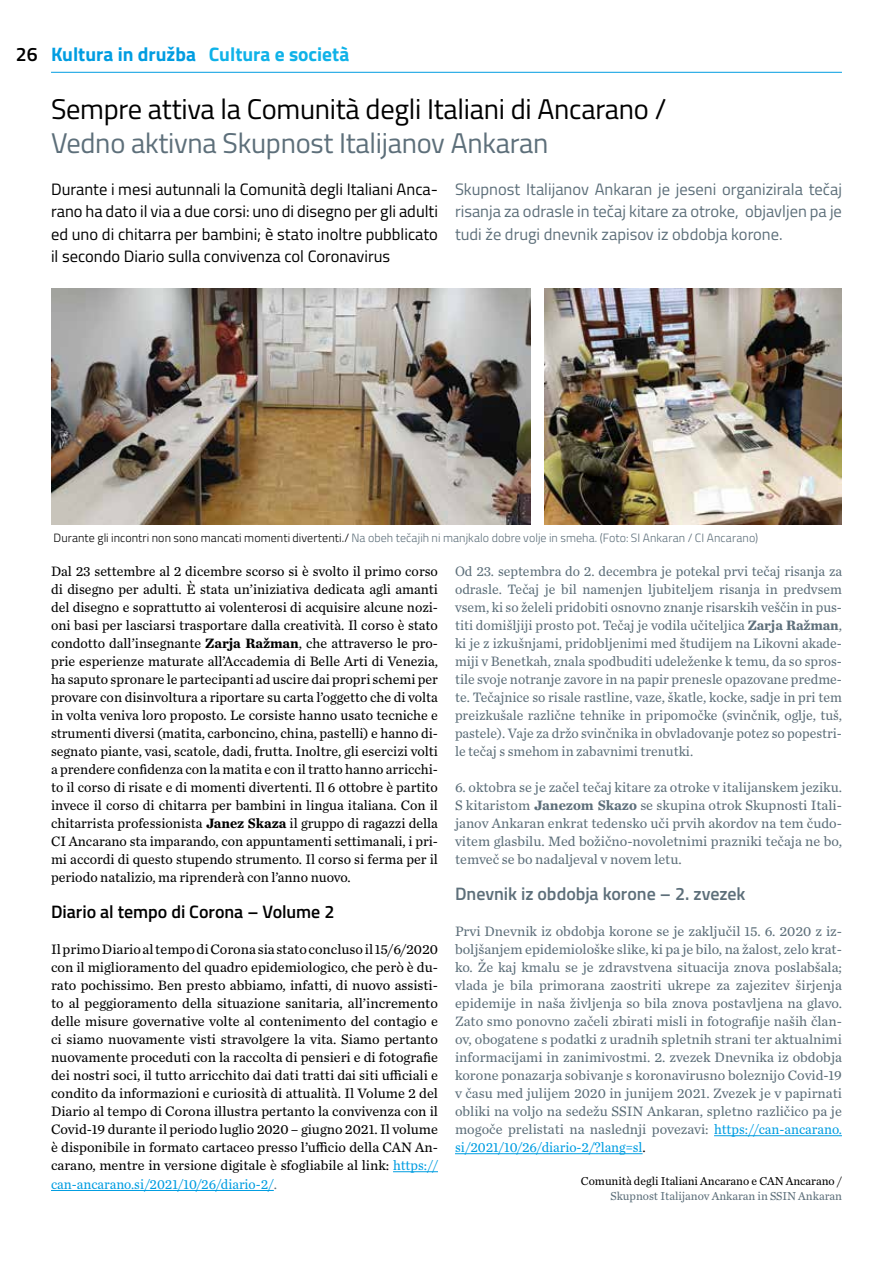
<style>
.page{position:relative;width:893px;height:1263px;background:#fff}
.page>*{position:absolute;margin:0;border:0;box-sizing:border-box;transform-origin:0 0}
.t1{font:28.5px "Titillium";letter-spacing:-.01em;color:#000}
.t2{font:28.5px "Titillium";letter-spacing:-.01em;color:#5d6f7a}
.t3{font:700 19.5px "Titillium";color:#009de1}
.t4{font:600 18px "Titillium";letter-spacing:-.005em;color:#5d6f7a}
.t5{font:600 18px "Titillium";letter-spacing:-.005em;color:#000}
.t6{font:16.5px/22.5px "Titillium";color:#000;text-align:justify}
.t7{font:16.5px/22.5px "Titillium";color:#5d6f7a;text-align:justify}
.t8{font:14.25px/18px "Chronicle Text G2";color:#000;text-align:justify}
.t9{font:14.25px/18px "Chronicle Text G2";color:#5d6f7a;text-align:justify}
.t10{font:300 12px "Titillium";letter-spacing:.005em;color:#5d6f7a}
.t11{font:12px "Chronicle Text G2";color:#000}
.t12{font:12px "Chronicle Text G2";color:#5d6f7a}
.s1{font-weight:600;color:#000}
.s2{color:#0fb2e8}
.s3{color:#000}
.s4{font-weight:700}
.s5{color:#009de1}
.s6{color:#5d6f7a}
</style>
<div class="page">
<hr style="left:51px;top:72px;width:791px;height:1px;background:#009de1">
<hr style="left:714px;top:1135px;width:128px;height:1px;background:#009de1">
<hr style="left:455px;top:1153px;width:188px;height:1px;background:#009de1">
<hr style="left:393px;top:1171px;width:45px;height:1px;background:#009de1">
<hr style="left:51px;top:1190px;width:223px;height:1px;background:#009de1">
<img style="left:51px;top:288px;width:480px;height:236px">
<img style="left:545px;top:288px;width:297px;height:236px">
<h2 class="t3" style="left:16px;top:40px;width:335px"><span class="s1">26</span> Kultura in družba <span class="s2">Cultura e società</span></h2>
<h1 class="t1" style="left:51px;top:88px;width:617px">Sempre attiva la Comunità degli Italiani di Ancarano /</h1>
<h1 class="t2" style="left:51px;top:123px;width:499px">Vedno aktivna Skupnost Italijanov Ankaran</h1>
<p class="t6" style="left:51px;top:177px;width:388px">Durante i mesi autunnali la Comunità degli Italiani Anca&shy;rano ha dato il via a due corsi: uno di disegno per gli adulti ed uno di chitarra per bambini; è stato inoltre pubblicato il secondo Diario sulla convivenza col Coronavirus</p>
<p class="t7" style="left:455px;top:177px;width:388px">Skupnost Italijanov Ankaran je jeseni organizirala tečaj risanja za odrasle in tečaj kitare za otroke, objavljen pa je tudi že drugi dnevnik zapisov iz obdobja korone.</p>
<p class="t10" style="left:54px;top:529px;width:706px"><span class="s3">Durante gli incontri non sono mancati momenti divertenti./</span> Na obeh tečajih ni manjkalo dobre volje in smeha. (Foto: SI Ankaran / CI Ancarano)</p>
<p class="t8" style="left:51px;top:562px;width:388px">Dal 23 settembre al 2 dicembre scorso si è svolto il primo corso di disegno per adulti. È stata un’iniziativa dedicata agli amanti del disegno e soprattutto ai volenterosi di acquisire alcune nozi&shy;oni basi per lasciarsi trasportare dalla creatività. Il corso è stato condotto dall’insegnante <span class="s4">Zarja Ražman</span>, che attraverso le pro&shy;prie esperienze maturate all’Accademia di Belle Arti di Venezia, ha saputo spronare le partecipanti ad uscire dai propri schemi per provare con disinvoltura a riportare su carta l’oggetto che di volta in volta veniva loro proposto. Le corsiste hanno usato tecniche e strumenti diversi (matita, carboncino, china, pastelli) e hanno di&shy;segnato piante, vasi, scatole, dadi, frutta. Inoltre, gli esercizi volti a prendere confidenza con la matita e con il tratto hanno arricchi&shy;to il corso di risate e di momenti divertenti. Il 6 ottobre è partito invece il corso di chitarra per bambini in lingua italiana. Con il chitarrista professionista <span class="s4">Janez Skaza</span> il gruppo di ragazzi della CI Ancarano sta imparando, con appuntamenti settimanali, i pri&shy;mi accordi di questo stupendo strumento. Il corso si ferma per il periodo natalizio, ma riprenderà con l’anno nuovo.</p>
<p class="t5" style="left:51px;top:898px;width:285px">Diario al tempo di Corona – Volume 2</p>
<p class="t8" style="left:51px;top:940px;width:388px">Il primo Diario al tempo di Corona sia stato concluso il 15/6/2020 con il miglioramento del quadro epidemiologico, che però è du&shy;rato pochissimo. Ben presto abbiamo, infatti, di nuovo assisti&shy;to al peggioramento della situazione sanitaria, all’incremento delle misure governative volte al contenimento del contagio e ci siamo nuovamente visti stravolgere la vita. Siamo pertanto nuovamente proceduti con la raccolta di pensieri e di fotografie dei nostri soci, il tutto arricchito dai dati tratti dai siti ufficiali e condito da informazioni e curiosità di attualità. Il Volume 2 del Diario al tempo di Corona illustra pertanto la convivenza con il Covid-19 durante il periodo luglio 2020 – giugno 2021. Il volume è disponibile in formato cartaceo presso l’ufficio della CAN An&shy;carano, mentre in versione digitale è sfogliabile al link: <span class="s5">https:// can-ancarano.si/2021/10/26/diario-2/</span><span class="s6">.</span></p>
<p class="t9" style="left:455px;top:562px;width:388px">Od 23. septembra do 2. decembra je potekal prvi tečaj risanja za odrasle. Tečaj je bil namenjen ljubiteljem risanja in predvsem vsem, ki so želeli pridobiti osnovno znanje risarskih veščin in pus&shy;titi domišljiji prosto pot. Tečaj je vodila učiteljica <span class="s4">Zarja Ražman</span>, ki je z izkušnjami, pridobljenimi med študijem na Likovni akade&shy;miji v Benetkah, znala spodbuditi udeleženke k temu, da so spros&shy;tile svoje notranje zavore in na papir prenesle opazovane predme&shy;te. Tečajnice so risale rastline, vaze, škatle, kocke, sadje in pri tem preizkušale različne tehnike in pripomočke (svinčnik, oglje, tuš, pastele). Vaje za držo svinčnika in obvladovanje potez so popestri&shy;le tečaj s smehom in zabavnimi trenutki.</p>
<p class="t9" style="left:455px;top:778px;width:388px">6. oktobra se je začel tečaj kitare za otroke v italijanskem jeziku.<br>S kitaristom <span class="s4">Janezom Skazo</span> se skupina otrok Skupnosti Itali&shy;janov Ankaran enkrat tedensko uči prvih akordov na tem čudo&shy;vitem glasbilu. Med božično-novoletnimi prazniki tečaja ne bo, temveč se bo nadaljeval v novem letu.</p>
<p class="t4" style="left:455px;top:880px;width:292px">Dnevnik iz obdobja korone – 2. zvezek</p>
<p class="t9" style="left:455px;top:922px;width:388px">Prvi Dnevnik iz obdobja korone se je zaključil 15. 6. 2020 z iz&shy;boljšanjem epidemiološke slike, ki pa je bilo, na žalost, zelo krat&shy;ko. Že kaj kmalu se je zdravstvena situacija znova poslabšala; vlada je bila primorana zaostriti ukrepe za zajezitev širjenja epidemije in naša življenja so bila znova postavljena na glavo.<br>Zato smo ponovno začeli zbirati misli in fotografije naših član&shy;ov, obogatene s podatki z uradnih spletnih strani ter aktualnimi informacijami in zanimivostmi. 2. zvezek Dnevnika iz obdobja korone ponazarja sobivanje s koronavirusno boleznijo Covid-19 v času med julijem 2020 in junijem 2021. Zvezek je v papirnati obliki na voljo na sedežu SSIN Ankaran, spletno različico pa je mogoče prelistati na naslednji povezavi: <span class="s5">https://can-ancarano. si/2021/10/26/diario-2/?lang=sl</span><span class="s3">.</span></p>
<p class="t11" style="left:581px;top:1172px;width:263px">Comunità degli Italiani Ancarano e CAN Ancarano /</p>
<p class="t12" style="left:610px;top:1187px;width:233px">Skupnost Italijanov Ankaran in SSIN Ankaran</p>
</div>
